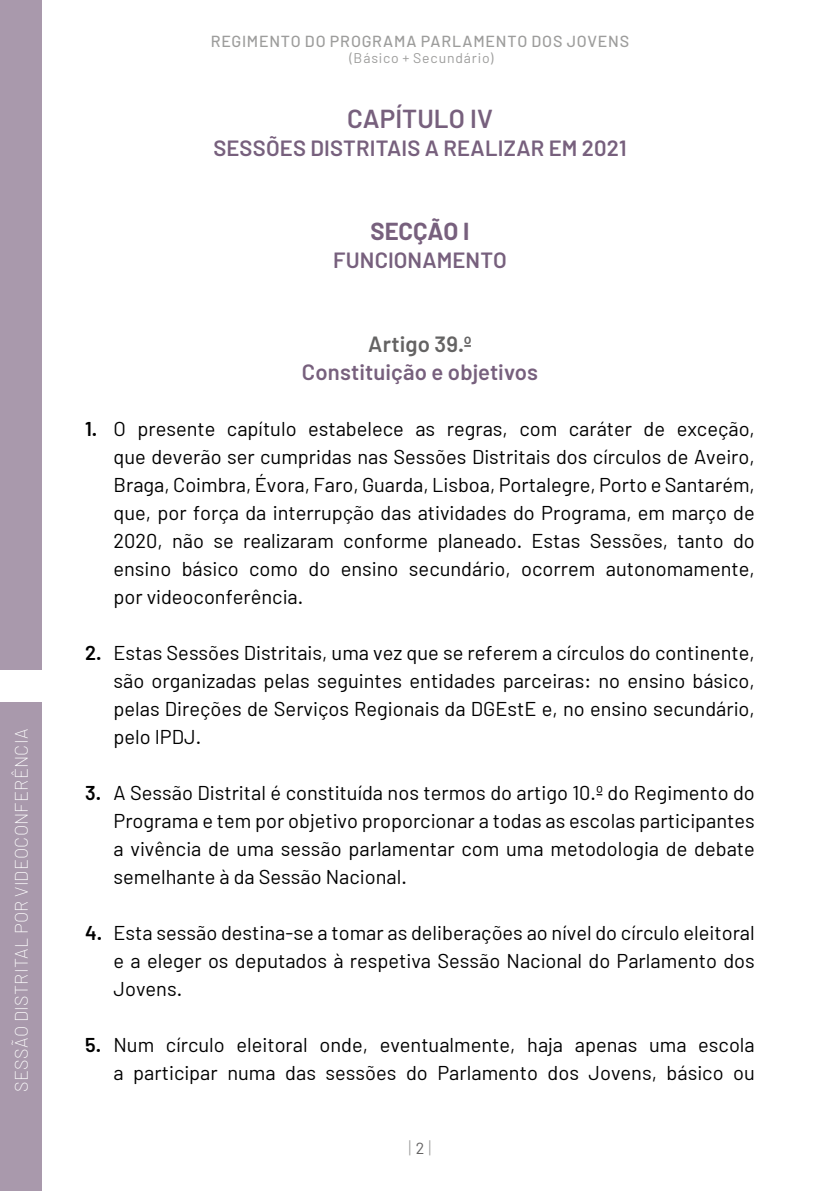
<style>
.page{position:relative;width:840px;height:1191px;background:#fff}
.page>*{position:absolute;margin:0;border:0;box-sizing:border-box;transform-origin:0 0}
.t1{font:600 26px "Barlow";letter-spacing:.005em;color:#77607d}
.t2{font:700 24px "Barlow";letter-spacing:-.005em;color:#77607d}
.t3{font:600 22px "Barlow";letter-spacing:.005em;color:#77607d}
.t4{font:600 22px "Barlow";letter-spacing:.01em;color:#646363}
.t5{font:20px/28px "Barlow";color:#000;text-align:justify}
.t6{font:200 18px "Barlow";letter-spacing:.015em;color:#fff}
.t7{font:300 18px "Barlow";color:#9d9d9c}
.t8{font:500 16px "Barlow";letter-spacing:.05em;color:#9d9d9c}
.t9{font:14px "Barlow";letter-spacing:.06em;color:#9d9d9c}
.s1{font-weight:600}
.s2{font-weight:400;font-size:16px;color:#646363}
</style>
<div class="page">
<div style="left:0;top:0;width:42px;height:1191px;background:#a999ac"></div>
<div style="left:0;top:670px;width:59px;height:32px;background:#fff"></div>
<p class="t6" style="left:10px;top:1092px;width:364px;rotate:-90deg">SESSÃO DISTRITAL POR VIDEOCONFERÊNCIA</p>
<p class="t8" style="left:211px;top:32px;width:419px">REGIMENTO DO PROGRAMA PARLAMENTO DOS JOVENS</p>
<p class="t9" style="left:349px;top:50px;width:145px">(Básico + Secundário)</p>
<h1 class="t1" style="left:347px;top:102px;width:147px">CAPÍTULO IV</h1>
<p class="t3" style="left:213px;top:134px;width:414px">SESSÕES DISTRITAIS A REALIZAR EM 2021</p>
<p class="t2" style="left:370px;top:216px;width:100px">SECÇÃO I</p>
<p class="t3" style="left:333px;top:246px;width:175px">FUNCIONAMENTO</p>
<p class="t4" style="left:368px;top:330px;width:105px">Artigo 39.º</p>
<p class="t3" style="left:301px;top:358px;width:238px">Constituição e objetivos</p>
<p class="t5" style="left:113px;top:414px;width:642px;text-indent:-28px"><span class="s1">1.</span> O presente capítulo estabelece as regras, com caráter de exceção, que deverão ser cumpridas nas Sessões Distritais dos círculos de Aveiro, Braga, Coimbra, Évora, Faro, Guarda, Lisboa, Portalegre, Porto e Santarém, que, por força da interrupção das atividades do Programa, em março de 2020, não se realizaram conforme planeado. Estas Sessões, tanto do ensino básico como do ensino secundário, ocorrem autonomamente, por videoconferência.</p>
<p class="t5" style="left:113px;top:638px;width:642px;text-indent:-28px"><span class="s1">2.</span> Estas Sessões Distritais, uma vez que se referem a círculos do continente, são organizadas pelas seguintes entidades parceiras: no ensino básico, pelas Direções de Serviços Regionais da DGEstE e, no ensino secundário, pelo IPDJ.</p>
<p class="t5" style="left:113px;top:778px;width:642px;text-indent:-28px"><span class="s1">3.</span> A Sessão Distrital é constituída nos termos do artigo 10.º do Regimento do Programa e tem por objetivo proporcionar a todas as escolas participantes a vivência de uma sessão parlamentar com uma metodologia de debate semelhante à da Sessão Nacional.</p>
<p class="t5" style="left:113px;top:918px;width:642px;text-indent:-28px"><span class="s1">4.</span> Esta sessão destina-se a tomar as deliberações ao nível do círculo eleitoral e a eleger os deputados à respetiva Sessão Nacional do Parlamento dos Jovens.</p>
<p class="t5" style="left:85px;top:1030px;width:670px;text-align:right"><span class="s1">5.</span> Num círculo eleitoral onde, eventualmente, haja apenas uma escola a participar numa das sessões do Parlamento dos Jovens, básico ou</p>
<p class="t7" style="left:408px;top:1136px;width:24px">|<span class="s2">2</span>|</p>
</div>
